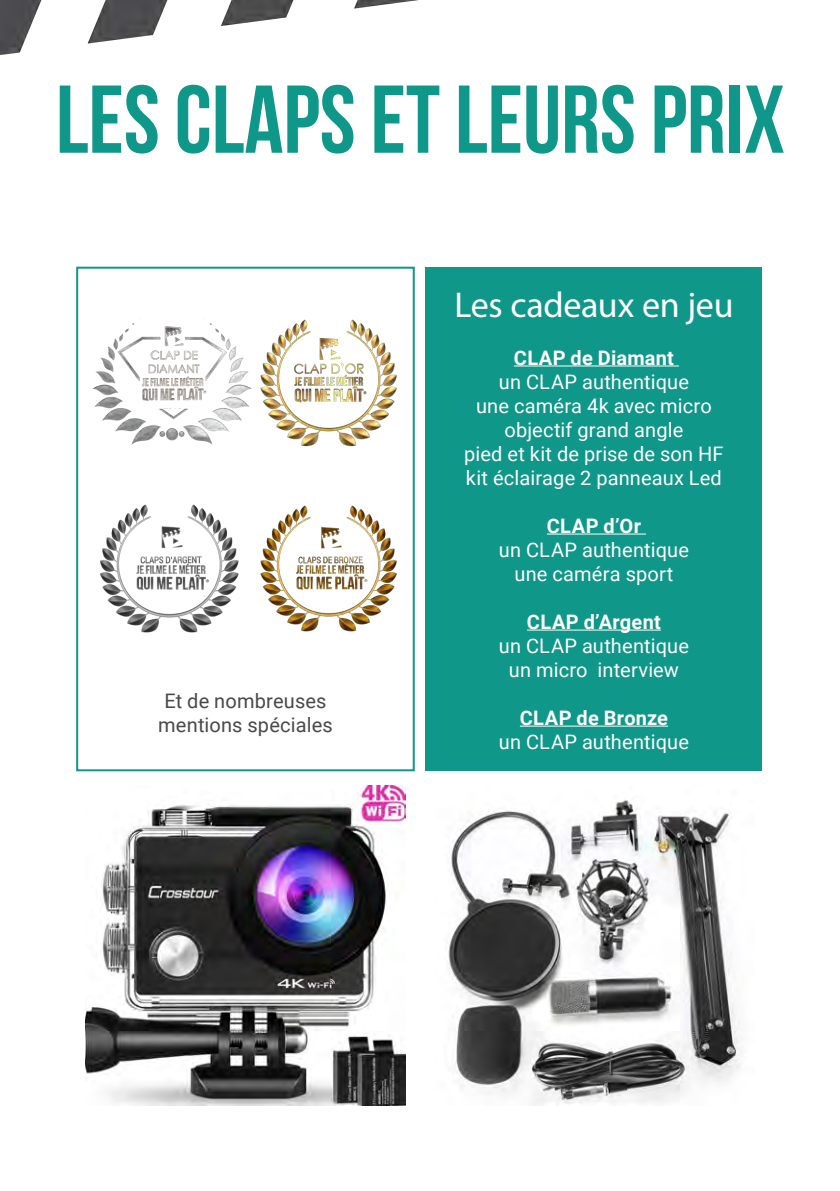
<style>
.page{position:relative;width:840px;height:1191px;background:#fff}
.page>*{position:absolute;margin:0;border:0;box-sizing:border-box;transform-origin:0 0}
.t1{font:96px "Bebas Neue";color:#0f9789}
.t2{font:36px "Myriad Pro";letter-spacing:-.01em;color:#fff}
.t3{font:20px "Roboto";letter-spacing:.01em;color:#fff}
.t4{font:700 20px "Roboto";letter-spacing:.01em;color:#fff}
.t5{font:20px "Roboto";letter-spacing:.005em;color:#494949}
</style>
<div class="page">
<div style="left:76px;top:267px;width:338px;height:504px;border:2px solid #0f9789"></div>
<img style="left:100px;top:504px;width:139px;height:129px">
<img style="left:260px;top:505px;width:137px;height:127px">
<img style="left:324px;top:319px;width:73px;height:128px">
<img style="left:448px;top:800px;width:293px;height:306px">
<img style="left:85px;top:785px;width:320px;height:321px">
<img style="left:76px;top:295px;width:248px;height:160px">
<img style="left:0;top:0;width:419px;height:55px">
<div style="left:425px;top:267px;width:336px;height:504px;background:#0f9789"></div>
<hr style="left:513px;top:365px;width:165px;height:1px;background:#fff">
<hr style="left:546px;top:533px;width:99px;height:1px;background:#fff">
<hr style="left:526px;top:629px;width:134px;height:1px;background:#fff">
<hr style="left:519px;top:725px;width:148px;height:1px;background:#fff">
<div style="left:321px;top:591px;width:17px;height:7px;background:#fff"></div>
<hr style="left:296px;top:592px;width:68px;height:3px;background:#fff">
<div style="left:134px;top:591px;width:70px;height:6px;background:#fff"></div>
<div style="left:161px;top:591px;width:18px;height:8px;background:#fff"></div>
<div style="left:141px;top:401px;width:65px;height:7px;background:#fff"></div>
<div style="left:295px;top:404px;width:68px;height:7px;background:#fff"></div>
<p class="t1" style="left:56px;top:67px;width:730px">LES CLAPS ET LEURS PRIX</p>
<p class="t5" style="left:164px;top:686px;width:163px">Et de nombreuses</p>
<p class="t5" style="left:158px;top:710px;width:176px">mentions spéciales</p>
<p class="t2" style="left:454px;top:282px;width:280px">Les cadeaux en jeu</p>
<p class="t4" style="left:513px;top:343px;width:161px">CLAP de Diamant</p>
<p class="t3" style="left:498px;top:367px;width:192px">un CLAP authentique</p>
<p class="t3" style="left:476px;top:391px;width:237px">une caméra 4k avec micro</p>
<p class="t3" style="left:504px;top:415px;width:180px">objectif grand angle</p>
<p class="t3" style="left:464px;top:439px;width:261px">pied et kit de prise de son HF</p>
<p class="t3" style="left:465px;top:463px;width:257px">kit éclairage 2 panneaux Led</p>
<p class="t4" style="left:546px;top:511px;width:96px">CLAP d’Or</p>
<p class="t3" style="left:498px;top:535px;width:192px">un CLAP authentique</p>
<p class="t3" style="left:514px;top:559px;width:160px">une caméra sport</p>
<p class="t4" style="left:526px;top:607px;width:135px">CLAP d’Argent</p>
<p class="t3" style="left:498px;top:631px;width:192px">un CLAP authentique</p>
<p class="t3" style="left:508px;top:655px;width:171px">un micro interview</p>
<p class="t4" style="left:519px;top:703px;width:149px">CLAP de Bronze</p>
<p class="t3" style="left:498px;top:727px;width:192px">un CLAP authentique</p>
</div>
